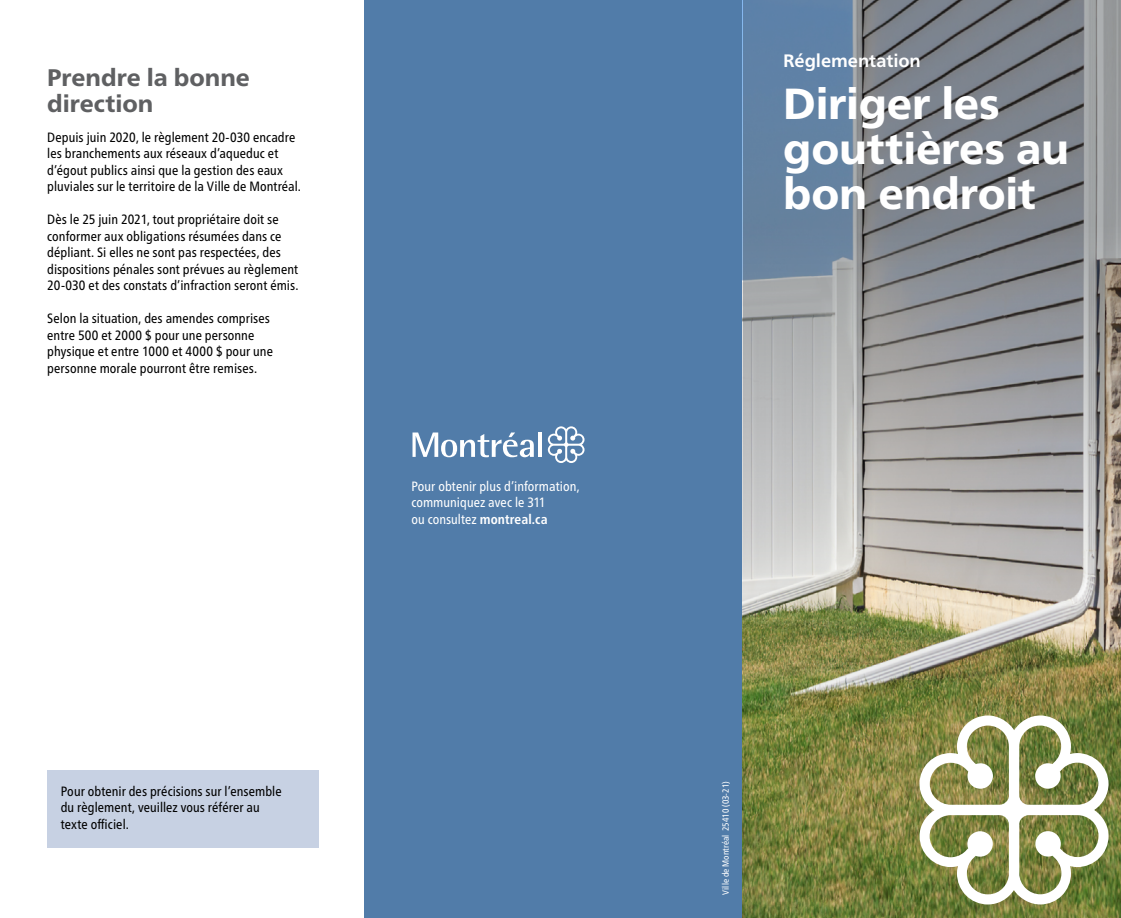
<style>
.page{position:relative;width:1121px;height:918px;background:#fff}
.page>*{position:absolute;margin:0;border:0;box-sizing:border-box;transform-origin:0 0}
.t1{font:800 43.5px/45px "Frutiger Pro";letter-spacing:-.005em;color:#fff}
.t2{font:800 24px/25.5px "Frutiger Pro";color:#5f6062}
.t3{font:700 18px "Frutiger Pro";color:#fff}
.t4{font:condensed 13.5px/16.5px "Frutiger Pro";letter-spacing:.005em;color:#000}
.t5{font:condensed 13.5px/16.5px "Frutiger Pro";letter-spacing:.005em;color:#fff}
.t6{font:condensed 9px "Frutiger Pro";color:#fff}
.s1{font-weight:700}
</style>
<div class="page">
<div style="left:364px;top:0;width:378px;height:918px;background:#517ca9"></div>
<svg style="left:412px;top:433px;width:122px;height:24px"></svg>
<hr style="left:538px;top:433px;width:3px;height:24px;background:#fff">
<svg style="left:548px;top:426px;width:36px;height:37px"></svg>
<img style="left:743px;top:599px;width:377px;height:319px">
<svg style="left:919px;top:716px;width:189px;height:189px"></svg>
<svg style="left:743px;top:0;width:377px;height:599px;background:#92979c"></svg>
<div style="left:47px;top:770px;width:271px;height:78px;background:#c7d1e3"></div>
<h2 class="t2" style="left:47px;top:65px;width:204px">Prendre la bonne direction</h2>
<p class="t4" style="left:47px;top:129px;width:255px">Depuis juin 2020, le règlement 20-030 encadre les branchements aux réseaux d’aqueduc et d’égout publics ainsi que la gestion des eaux pluviales sur le territoire de la Ville de Montréal.</p>
<p class="t4" style="left:47px;top:211px;width:253px">Dès le 25 juin 2021, tout propriétaire doit se conformer aux obligations résumées dans ce dépliant. Si elles ne sont pas respectées, des dispositions pénales sont prévues au règlement 20-030 et des constats d’infraction seront émis.</p>
<p class="t4" style="left:47px;top:310px;width:227px">Selon la situation, des amendes comprises entre 500 et 2000 $ pour une personne physique et entre 1000 et 4000 $ pour une personne morale pourront être remises.</p>
<p class="t4" style="left:61px;top:783px;width:222px">Pour obtenir des précisions sur l’ensemble du règlement, veuillez vous référer au texte officiel.</p>
<p class="t5" style="left:411px;top:478px;width:170px">Pour obtenir plus d’information, communiquez avec le 311<br>ou consultez <span class="s1">montreal.ca</span></p>
<h3 class="t3" style="left:783px;top:50px;width:139px">Réglementation</h3>
<h1 class="t1" style="left:783px;top:81px;width:287px">Diriger les gouttières au bon endroit</h1>
<p class="t6" style="left:720px;top:895px;width:115px;rotate:-90deg">Ville de Montréal 25410 (03-21)</p>
</div>
